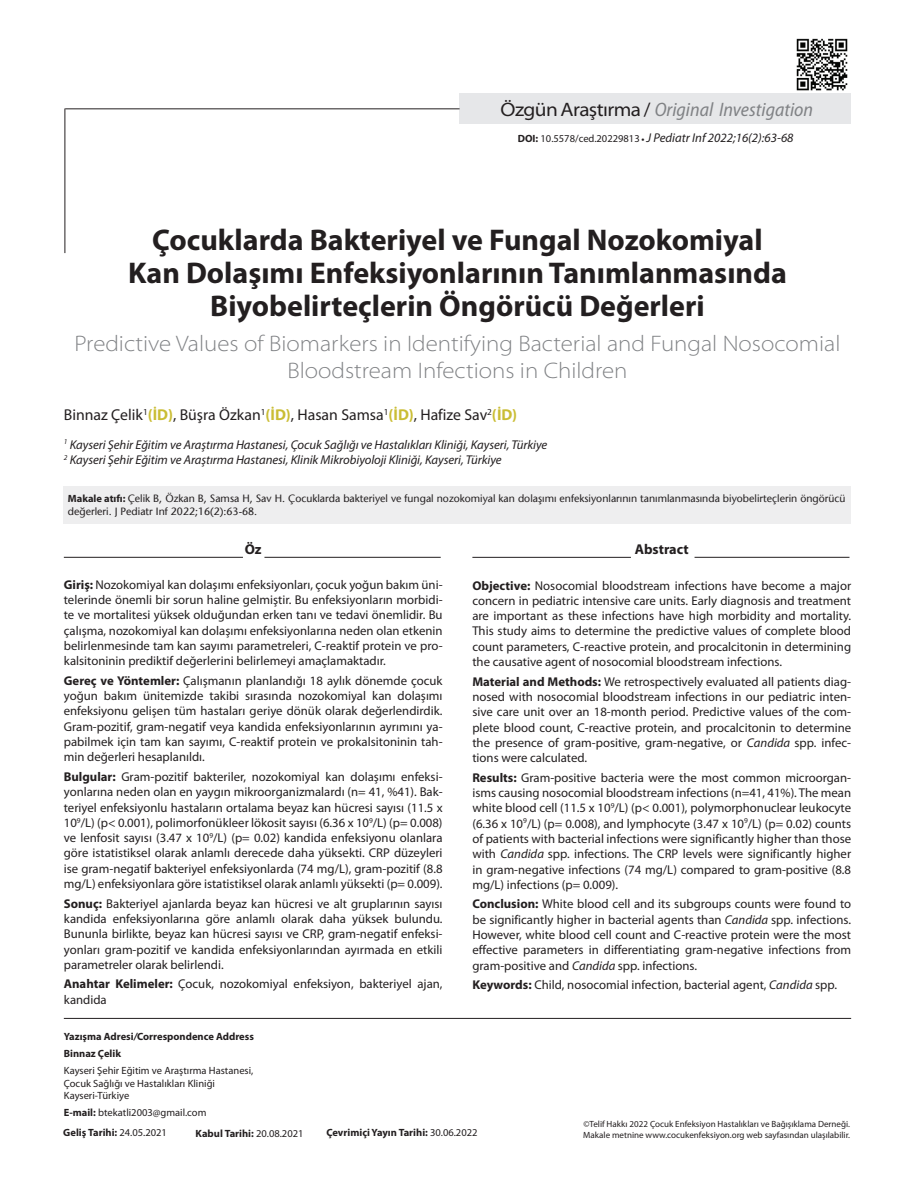
<style>
.page{position:relative;width:915px;height:1191px;background:#fff}
.page>*{position:absolute;margin:0;border:0;box-sizing:border-box;transform-origin:0 0}
.t1{font:700 30px/33px "Myriad Pro";color:#231f20;text-align:center}
.t2{font:300 semi-expanded 22.5px/27px "Myriad Pro";color:#808285;text-align:center}
.t3{font:italic semi-condensed 19.5px "Myriad Pro";color:#808285}
.t4{font:15.75px "Myriad Pro";color:#231f20}
.t5{font:700 14.25px "Myriad Pro";color:#231f20}
.t6{font:12.75px/15.3px "Myriad Pro";color:#231f20;text-align:justify}
.t7{font:italic 12.75px/15.3px "Myriad Pro";letter-spacing:-.005em;color:#231f20}
.t8{font:500 10.5px/12.6px "Stone Sans Std";color:#231f20}
.t9{font:700 10.5px/16.8px "Myriad Pro";color:#231f20}
.t10{font:10.5px/12.6px "Myriad Pro";color:#231f20}
.t11{font:9px "Myriad Pro";color:#231f20}
.s1{font-style:normal;font-stretch:semi-expanded;color:#231f20}
.s2{font-style:normal;font-stretch:normal;color:#231f20}
.s3{font-weight:700;font-style:normal;font-size:10.5px}
.s4{font-style:normal;font-size:10.5px}
.s5{font-weight:700;font-style:normal;font-size:9px}
.s6{font-weight:700;color:#cabd34}
.s7{font-family:"Myriad Pro";font-weight:700}
.s8{font-weight:700}
.s9{font-style:italic}
.s10{font-weight:400}
</style>
<div class="page">
<img style="left:796px;top:38px;width:52px;height:53px">
<hr style="left:64px;top:1018px;width:786px;height:1px;background:#231f20">
<div style="left:459px;top:94px;width:391px;height:30px;background:#e6e7e9"></div>
<hr style="left:64px;top:108px;width:1px;height:145px;background:#231f20">
<hr style="left:65px;top:108px;width:394px;height:1px;background:#231f20">
<hr style="left:64px;top:557px;width:179px;height:1px;background:#231f20">
<hr style="left:264px;top:557px;width:176px;height:1px;background:#231f20">
<hr style="left:472px;top:557px;width:158px;height:1px;background:#231f20">
<hr style="left:694px;top:557px;width:155px;height:1px;background:#231f20">
<div style="left:64px;top:486px;width:786px;height:37px;background:#eeeeef"></div>
<h3 class="t3" style="left:500px;top:99px;width:314px"><span class="s1">ÖzgünAraştırma</span> <span class="s2">/</span> Original Investigation</h3>
<p class="t7" style="left:517px;top:131px;width:277px"><span class="s3">DOI:</span> <span class="s4">10.5578/ced.20229813</span> <span class="s5">•</span> J Pediatr Inf 2022;16(2):63-68</p>
<h1 class="t1" style="left:128px;top:223px;width:660px">Çocuklarda Bakteriyel ve Fungal Nozokomiyal<br>Kan Dolaşımı Enfeksiyonlarının Tanımlanmasında<br>Biyobelirteçlerin Öngörücü Değerleri</h1>
<h2 class="t2" style="left:74px;top:330px;width:767px">Predictive Values of Biomarkers in Identifying Bacterial and Fungal Nosocomial<br>Bloodstream Infections in Children</h2>
<p class="t4" style="left:64px;top:406px;width:455px">Binnaz Çelik<sup>1</sup><span class="s6">(İD)</span>, Büşra Özkan<sup>1</sup><span class="s6">(İD)</span>, Hasan Samsa<sup>1</sup><span class="s6">(İD)</span>, Hafize Sav<sup>2</sup><span class="s6">(İD)</span></p>
<p class="t7" style="left:64px;top:437px;width:485px"><sup>1</sup> Kayseri Şehir Eğitim ve Araştırma Hastanesi, Çocuk Sağlığı ve Hastalıkları Kliniği, Kayseri, Türkiye<br><sup>2</sup> Kayseri Şehir Eğitim ve Araştırma Hastanesi, Klinik Mikrobiyoloji Kliniği, Kayseri, Türkiye</p>
<p class="t8" style="left:68px;top:492px;width:778px"><span class="s7">Makale atıfı:</span> Çelik B, Özkan B, Samsa H, Sav H. Çocuklarda bakteriyel ve fungal nozokomiyal kan dolaşımı enfeksiyonlarının tanımlanmasında biyobelirteçlerin öngörücü değerleri. J Pediatr Inf 2022;16(2):63-68.</p>
<p class="t5" style="left:245px;top:541px;width:18px">Öz</p>
<p class="t6" style="left:64px;top:577px;width:380px"><span class="s8">Giriş:</span> Nozokomiyal kan dolaşımı enfeksiyonları, çocuk yoğun bakım üni&shy;telerinde önemli bir sorun haline gelmiştir. Bu enfeksiyonların morbidi&shy;te ve mortalitesi yüksek olduğundan erken tanı ve tedavi önemlidir. Bu çalışma, nozokomiyal kan dolaşımı enfeksiyonlarına neden olan etkenin belirlenmesinde tam kan sayımı parametreleri, C-reaktif protein ve pro&shy;kalsitoninin prediktif değerlerini belirlemeyi amaçlamaktadır.</p>
<p class="t6" style="left:64px;top:673px;width:380px"><span class="s8">Gereç ve Yöntemler:</span> Çalışmanın planlandığı 18 aylık dönemde çocuk yoğun bakım ünitemizde takibi sırasında nozokomiyal kan dolaşımı enfeksiyonu gelişen tüm hastaları geriye dönük olarak değerlendirdik.<br>Gram-pozitif, gram-negatif veya kandida enfeksiyonlarının ayrımını ya&shy;pabilmek için tam kan sayımı, C-reaktif protein ve prokalsitoninin tah&shy;min değerleri hesaplanıldı.</p>
<p class="t6" style="left:64px;top:769px;width:380px"><span class="s8">Bulgular:</span> Gram-pozitif bakteriler, nozokomiyal kan dolaşımı enfeksi&shy;yonlarına neden olan en yaygın mikroorganizmalardı (n= 41, %41). Bak&shy;teriyel enfeksiyonlu hastaların ortalama beyaz kan hücresi sayısı (11.5 x 10<sup>9</sup>/L) (p&lt; 0.001), polimorfonükleer lökosit sayısı (6.36 x 10<sup>9</sup>/L) (p= 0.008) ve lenfosit sayısı (3.47 x 10<sup>9</sup>/L) (p= 0.02) kandida enfeksiyonu olanlara göre istatistiksel olarak anlamlı derecede daha yüksekti. CRP düzeyleri ise gram-negatif bakteriyel enfeksiyonlarda (74 mg/L), gram-pozitif (8.8 mg/L) enfeksiyonlara göre istatistiksel olarak anlamlı yüksekti (p= 0.009).</p>
<p class="t6" style="left:64px;top:896px;width:380px"><span class="s8">Sonuç:</span> Bakteriyel ajanlarda beyaz kan hücresi ve alt gruplarının sayısı kandida enfeksiyonlarına göre anlamlı olarak daha yüksek bulundu.<br>Bununla birlikte, beyaz kan hücresi sayısı ve CRP, gram-negatif enfeksi&shy;yonları gram-pozitif ve kandida enfeksiyonlarından ayırmada en etkili parametreler olarak belirlendi.</p>
<p class="t6" style="left:64px;top:976px;width:380px"><span class="s8">Anahtar Kelimeler:</span> Çocuk, nozokomiyal enfeksiyon, bakteriyel ajan, kandida</p>
<p class="t9" style="left:64px;top:1028px;width:191px">Yazışma Adresi<span class="s9">/</span>Correspondence Address<br>Binnaz Çelik</p>
<p class="t10" style="left:64px;top:1064px;width:191px">Kayseri Şehir Eğitim ve Araştırma Hastanesi,<br>Çocuk Sağlığı ve Hastalıkları Kliniği<br>Kayseri-Türkiye</p>
<p class="t10" style="left:64px;top:1106px;width:144px"><span class="s8">E-mail:</span> btekatli2003@gmail.com</p>
<p class="t5" style="left:634px;top:541px;width:55px">Abstract</p>
<p class="t6" style="left:472px;top:578px;width:380px"><span class="s8">Objective:</span> Nosocomial bloodstream infections have become a major concern in pediatric intensive care units. Early diagnosis and treatment are important as these infections have high morbidity and mortality.<br>This study aims to determine the predictive values of complete blood count parameters, C-reactive protein, and procalcitonin in determining the causative agent of nosocomial bloodstream infections.</p>
<p class="t6" style="left:472px;top:674px;width:380px"><span class="s8">Material and Methods:</span> We retrospectively evaluated all patients diag&shy;nosed with nosocomial bloodstream infections in our pediatric inten&shy;sive care unit over an 18-month period. Predictive values of the com&shy;plete blood count, C-reactive protein, and procalcitonin to determine the presence of gram-positive, gram-negative, or <span class="s9">Candida</span> spp. infec&shy;tions were calculated.</p>
<p class="t6" style="left:472px;top:770px;width:380px"><span class="s8">Results:</span> Gram-positive bacteria were the most common microorgan&shy;isms causing nosocomial bloodstream infections (n=41, 41%). The mean white blood cell (11.5 x 10<sup>9</sup>/L) (p&lt; 0.001), polymorphonuclear leukocyte (6.36 x 10<sup>9</sup>/L) (p= 0.008), and lymphocyte (3.47 x 10<sup>9</sup>/L) (p= 0.02) counts of patients with bacterial infections were significantly higher than those with <span class="s9">Candida</span> spp. infections. The CRP levels were significantly higher in gram-negative infections (74 mg/L) compared to gram-positive (8.8 mg/L) infections (p= 0.009).</p>
<p class="t6" style="left:472px;top:896px;width:380px"><span class="s8">Conclusion:</span> White blood cell and its subgroups counts were found to be significantly higher in bacterial agents than <span class="s9">Candida</span> spp. infections.<br>However, white blood cell count and C-reactive protein were the most effective parameters in differentiating gram-negative infections from gram-positive and <span class="s9">Candida</span> spp. infections.</p>
<p class="t6" style="left:472px;top:977px;width:366px"><span class="s8">Keywords:</span> Child, nosocomial infection, bacterial agent, <span class="s9">Candida</span> spp.</p>
<p class="t9" style="left:63px;top:1124px;width:105px">Geliş Tarihi: <span class="s10">24.05.2021</span></p>
<p class="t9" style="left:195px;top:1124px;width:109px">Kabul Tarihi: <span class="s10">20.08.2021</span></p>
<p class="t11" style="left:583px;top:1119px;width:268px">©Telif Hakkı 2022 Çocuk Enfeksiyon Hastalıkları ve Bağışıklama Derneği.</p>
<p class="t9" style="left:326px;top:1124px;width:153px">Çevrimiçi Yayın Tarihi: <span class="s10">30.06.2022</span></p>
<p class="t11" style="left:583px;top:1130px;width:268px">Makale metnine www.cocukenfeksiyon.org web sayfasından ulaşılabilir.</p>
</div>
